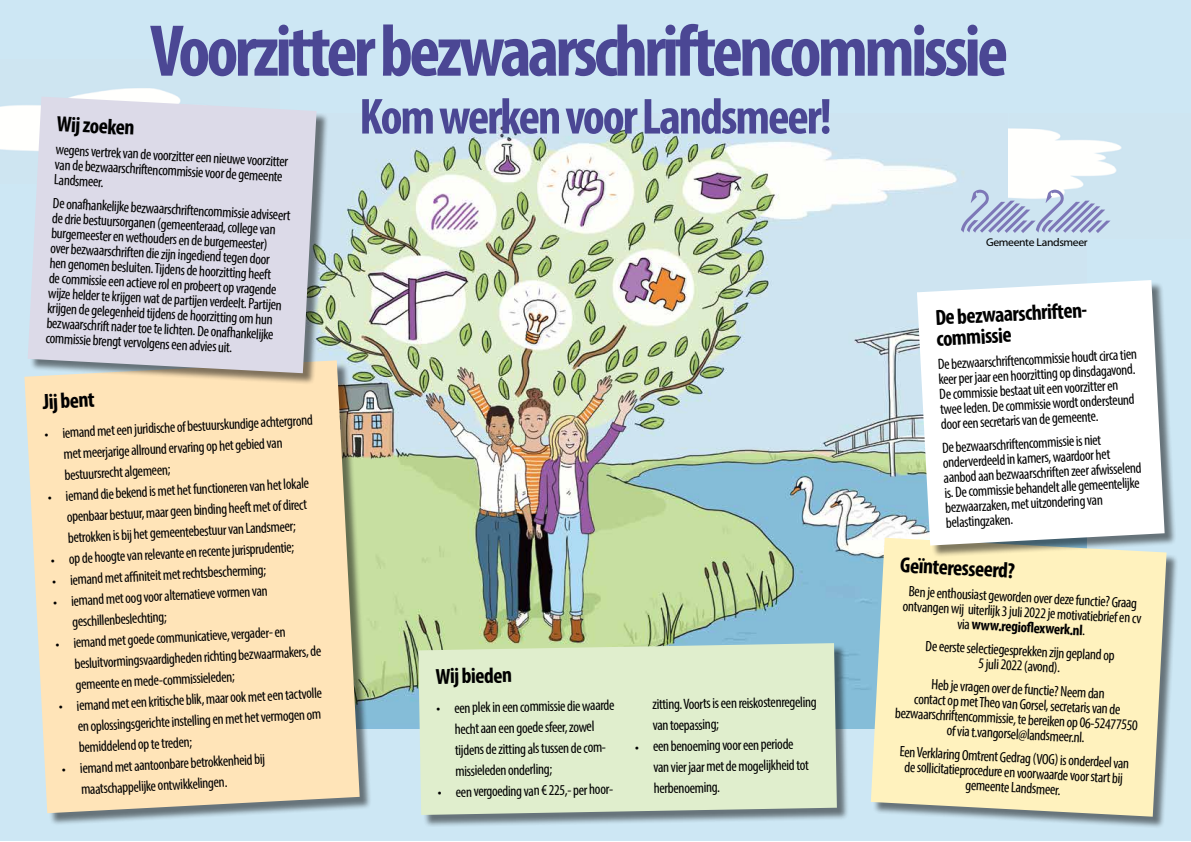
<style>
.page{position:relative;width:1191px;height:842px;background:#fff}
.page>*{position:absolute;margin:0;border:0;box-sizing:border-box;transform-origin:0 0}
.t1{font:700 condensed 74px "Myriad Pro";letter-spacing:-.05em;color:#4b4794}
.t2{font:700 condensed 51px "Myriad Pro";letter-spacing:-.04em;color:#4b4794}
.t3{font:700 condensed 22px/21px "Myriad Pro";color:#000}
.t4{font:condensed 15px/15px "Myriad Pro";color:#000}
.t5{font:11.3px "Myriad Web Pro";letter-spacing:-.03em;color:#000}
.s1{font-weight:700}
</style>
<div class="page">
<div style="left:0;top:0;width:1190px;height:841px;background:#cde7f4"></div>
<img style="left:329px;top:124px;width:653px;height:604px">
<img style="left:1008px;top:114px;width:183px;height:124px">
<img style="left:0;top:88px;width:178px;height:63px">
<div style="left:26px;top:362px;width:346px;height:464px;background:#000;opacity:.5"></div>
<svg style="left:24px;top:360px;width:336px;height:453px;background:#f8e1b9"></svg>
<div style="left:420px;top:645px;width:429px;height:182px;background:#000;opacity:.5"></div>
<div style="left:418px;top:643px;width:419px;height:172px;background:#e0eecd"></div>
<div style="left:872px;top:540px;width:306px;height:289px;background:#000;opacity:.5"></div>
<svg style="left:871px;top:538px;width:295px;height:279px;background:#f6ecbd"></svg>
<div style="left:30px;top:98px;width:299px;height:287px;background:#000;opacity:.5"></div>
<svg style="left:28px;top:97px;width:288px;height:276px;fill:#dcdae8"></svg>
<div style="left:918px;top:282px;width:259px;height:276px;background:#000;opacity:.5"></div>
<svg style="left:917px;top:280px;width:247px;height:265px;background:#f6f8f8"></svg>
<svg style="left:961px;top:190px;width:149px;height:43px"></svg>
<h3 class="t3" style="left:58px;top:113px;width:79px;rotate:3deg">Wij zoeken</h3>
<h1 class="t1" style="left:150px;top:5px;width:859px">Voorzitter bezwaarschriftencommissie</h1>
<h2 class="t2" style="left:359px;top:85px;width:474px">Kom werken voor Landsmeer!</h2>
<p class="t4" style="left:56px;top:142px;width:234px;rotate:3deg">wegens vertrek van de voorzitter een nieuwe voorzitter van de bezwaarschriftencommissie voor de gemeente<br>Landsmeer.</p>
<p class="t4" style="left:53px;top:195px;width:239px;rotate:3deg">De onafhankelijke bezwaarschriftencommissie adviseert de drie bestuursorganen (gemeenteraad, college van burgemeester en wethouders en de burgemeester) over bezwaarschriften die zijn ingediend tegen door hen genomen besluiten. Tijdens de hoorzitting heeft<br>de commissie een actieve rol en probeert op vragende wijze helder te krijgen wat de partijen verdeelt. Partijen krijgen de gelegenheid tijdens de hoorzitting om hun bezwaarschrift nader toe te lichten. De onafhankelijke commissie brengt vervolgens een advies uit.</p>
<h3 class="t3" style="left:42px;top:391px;width:53px;rotate:-3deg">Jij bent</h3>
<p class="t4" style="left:62px;top:422px;width:252px;line-height:21px;text-indent:-18px;rotate:-3deg">• iemand met een juridische of bestuurskundige achtergrond met meerjarige allround ervaring op het gebied van bestuursrecht algemeen;</p>
<p class="t4" style="left:65px;top:485px;width:245px;line-height:21px;text-indent:-18px;rotate:-3deg">• iemand die bekend is met het functioneren van het lokale openbaar bestuur, maar geen binding heeft met of direct betrokken is bij het gemeentebestuur van Landsmeer;</p>
<p class="t4" style="left:51px;top:552px;width:245px;rotate:-3deg">• op de hoogte van relevante en recente jurisprudentie;</p>
<p class="t4" style="left:52px;top:573px;width:216px;rotate:-3deg">• iemand met affi niteit met rechtsbescherming;</p>
<p class="t4" style="left:71px;top:590px;width:198px;line-height:21px;text-indent:-18px;rotate:-3deg">• iemand met oog voor alternatieve vormen van geschillenbeslechting;</p>
<p class="t4" style="left:73px;top:632px;width:249px;line-height:21px;text-indent:-18px;rotate:-3deg">• iemand met goede communicatieve, vergader- en besluitvormingsvaardigheden richting bezwaarmakers, de gemeente en mede-commissieleden;</p>
<p class="t4" style="left:76px;top:695px;width:247px;line-height:21px;text-indent:-18px;rotate:-3deg">• iemand met een kritische blik, maar ook met een tactvolle en oplossingsgerichte instelling en met het vermogen om bemiddelend op te treden;</p>
<p class="t4" style="left:79px;top:758px;width:187px;line-height:21px;text-indent:-18px;rotate:-3deg">• iemand met aantoonbare betrokkenheid bij maatschappelijke ontwikkelingen.</p>
<h3 class="t3" style="left:435px;top:665px;width:78px;rotate:-1deg">Wij bieden</h3>
<p class="t4" style="left:454px;top:697px;width:162px;line-height:21px;text-indent:-18px;rotate:-1deg">• een plek in een commissie die waarde hecht aan een goede sfeer, zowel tijdens de zitting als tussen de com&shy;missieleden onderling;</p>
<p class="t4" style="left:438px;top:784px;width:180px;rotate:-1deg">• een vergoeding van € 225,- per hoor-</p>
<p class="t4" style="left:652px;top:694px;width:166px;line-height:21px;rotate:-1deg">zitting. Voorts is een reiskostenregeling van toepassing;</p>
<p class="t4" style="left:653px;top:736px;width:157px;line-height:21px;text-indent:-18px;rotate:-1deg">• een benoeming voor een periode van vier jaar met de mogelijkheid tot herbenoeming.</p>
<p class="t5" style="left:986px;top:236px;width:103px">Gemeente Landsmeer</p>
<h3 class="t3" style="left:934px;top:307px;width:159px;rotate:-3deg">De bezwaarschriften&shy;commissie</h3>
<p class="t4" style="left:937px;top:357px;width:201px;rotate:-3deg">De bezwaarschriftencommissie houdt circa tien keer per jaar een hoorzitting op dinsdagavond.<br>De commissie bestaat uit een voorzitter en twee leden. De commissie wordt ondersteund door een secretaris van de gemeente.</p>
<p class="t4" style="left:941px;top:440px;width:200px;rotate:-3deg">De bezwaarschriftencommissie is niet onderverdeeld in kamers, waardoor het aanbod aan bezwaarschriften zeer afwisselend is. De commissie behandelt alle gemeentelijke bezwaarzaken, met uitzondering van belastingzaken.</p>
<h3 class="t3" style="left:901px;top:554px;width:116px;rotate:3deg">Geïnteresseerd?</h3>
<p class="t4" style="left:904px;top:583px;width:241px;text-align:center;rotate:3deg">Ben je enthousiast geworden over deze functie? Graag ontvangen wij uiterlijk 3 juli 2022 je motivatiebrief en cv via <span class="s1">www.regiofl exwerk.nl</span>.</p>
<p class="t4" style="left:926px;top:638px;width:191px;text-align:center;rotate:3deg">De eerste selectiegesprekken zijn gepland op<br>5 juli 2022 (avond).</p>
<p class="t4" style="left:897px;top:675px;width:245px;text-align:center;rotate:3deg">Heb je vragen over de functie? Neem dan<br>contact op met Theo van Gorsel, secretaris van de bezwaarschriftencommissie, te bereiken op 06-52477550 of via t.vangorsel@landsmeer.nl.</p>
<p class="t4" style="left:900px;top:744px;width:231px;text-align:center;rotate:3deg">Een Verklaring Omtrent Gedrag (VOG) is onderdeel van de sollicitatieprocedure en voorwaarde voor start bij gemeente Landsmeer.</p>
</div>
